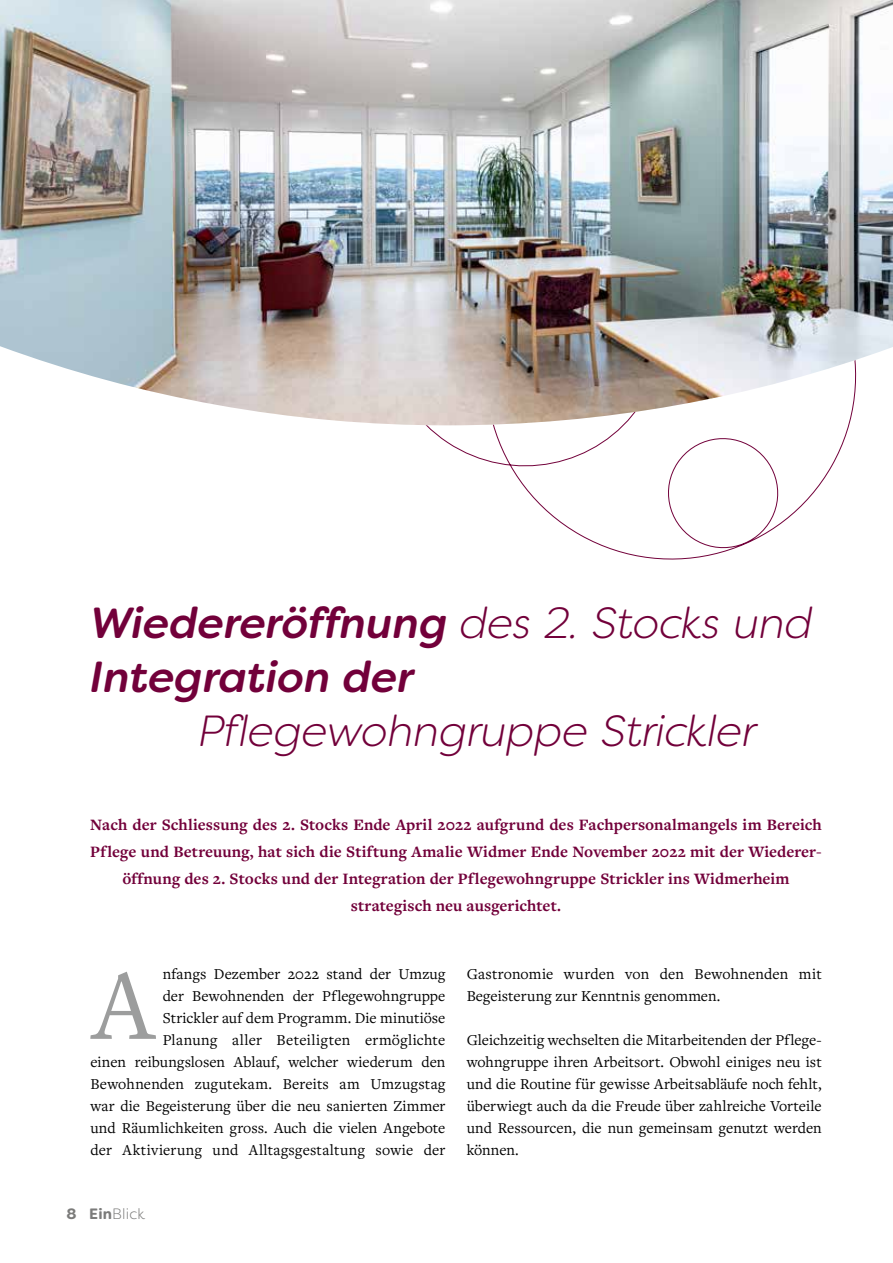
<style>
.page{position:relative;width:893px;height:1263px;background:#fff}
.page>*{position:absolute;margin:0;border:0;box-sizing:border-box;transform-origin:0 0}
.t1{font:104.4px "Freight Text Pro";color:#9c9d9d}
.t2{font:italic 500 43.5px/54px "Filson Soft";color:#72003a}
.t3{font:italic 300 43.5px "Filson Soft";letter-spacing:-.01em;color:#72003a}
.t4{font:700 16.5px/27px "Freight Text Pro";letter-spacing:.005em;color:#72003a;text-align:center}
.t5{font:15.75px/22px "Freight Text Pro";letter-spacing:.005em;color:#000;text-align:right}
.t6{font:300 15px "Filson Soft";letter-spacing:.005em;color:#7b7b7a}
.s1{font-weight:300}
.s2{font-weight:700}
</style>
<div class="page">
<svg style="left:425px;top:425px;width:425px;height:135px"></svg>
<img style="left:0;top:0;width:893px;height:425px">
<h2 class="t2" style="left:90px;top:595px;width:725px">Wiedereröffnung <span class="s1">des 2. Stocks und<br></span>Integration der</h2>
<h2 class="t3" style="left:198px;top:703px;width:560px">Pflegewohngruppe Strickler</h2>
<p class="t4" style="left:90px;top:810px;width:733px">Nach der Schliessung des 2. Stocks Ende April 2022 aufgrund des Fachpersonalmangels im Bereich Pflege und Betreuung, hat sich die Stiftung Amalie Widmer Ende November 2022 mit der Wiederer&shy;öffnung des 2. Stocks und der Integration der Pflegewohngruppe Strickler ins Widmerheim strategisch neu ausgerichtet.</p>
<p class="t5" style="left:90px;top:962px;width:357px">nfangs Dezember 2022 stand der Umzug<br>der Bewohnenden der Pflegewohngruppe<br>Strickler auf dem Programm. Die minutiöse<br>Planung aller Beteiligten ermöglichte<br>einen reibungslosen Ablauf, welcher wiederum den Bewohnenden zugutekam. Bereits am Umzugstag war die Begeisterung über die neu sanierten Zimmer und Räumlichkeiten gross. Auch die vielen Angebote der Aktivierung und Alltagsgestaltung sowie der</p>
<p class="t5" style="left:467px;top:962px;width:357px;text-align:left">Gastronomie wurden von den Bewohnenden mit<br>Begeisterung zur Kenntnis genommen.</p>
<h1 class="t1" style="left:92px;top:936px;width:64px">A</h1>
<p class="t5" style="left:467px;top:1028px;width:357px;text-align:justify">Gleichzeitig wechselten die Mitarbeitenden der Pflege&shy;wohngruppe ihren Arbeitsort. Obwohl einiges neu ist und die Routine für gewisse Arbeitsabläufe noch fehlt, überwiegt auch da die Freude über zahlreiche Vorteile und Ressourcen, die nun gemeinsam genutzt werden können.</p>
<p class="t6" style="left:66px;top:1204px;width:80px"><span class="s2">8 Ein</span>Blick</p>
</div>
